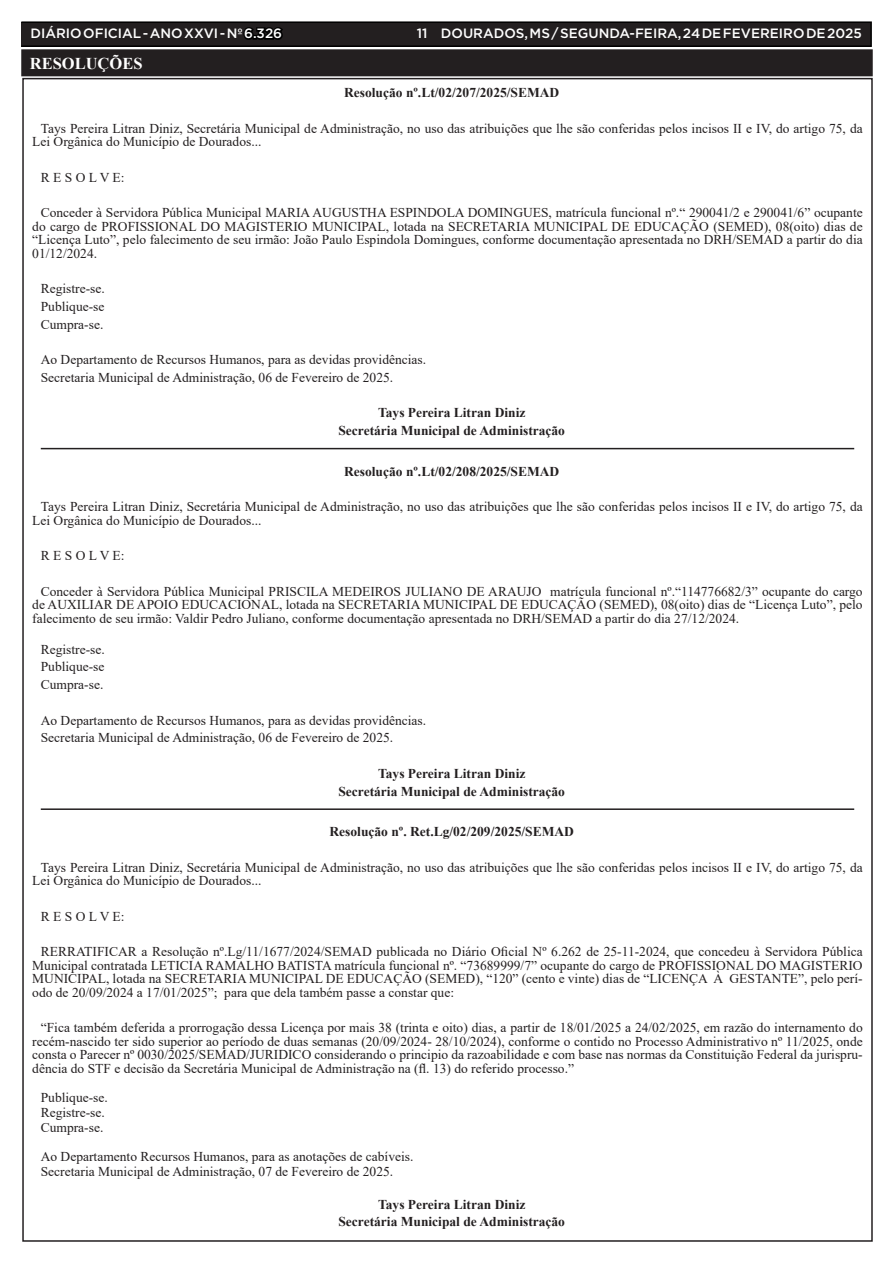
<style>
.page{position:relative;width:893px;height:1263px;background:#fff}
.page>*{position:absolute;margin:0;border:0;box-sizing:border-box;transform-origin:0 0}
.TEXTO{font:700 16.5px "Times New Roman";color:#fff}
.TEXTO-2{font:13.5px/13.5px "Times New Roman";color:#231f20;text-align:justify}
.TEXTO-3{font:700 13.5px "Times New Roman";color:#231f20}
.t1{font:500 13.5px "Gotham";color:#fff}
.s1{color:#000}
</style>
<div class="page">
<div style="left:21px;top:22px;width:850px;height:24px;background:#231f20"></div>
<div style="left:21px;top:21px;width:851px;height:26px;border:2px solid #000"></div>
<div style="left:23px;top:51px;width:848px;height:23px;background:#231f20"></div>
<div style="left:21px;top:49px;width:852px;height:27px;border:4px solid #231f20"></div>
<hr style="left:41px;top:448px;width:813px;height:1px;background:#231f20">
<hr style="left:41px;top:808px;width:813px;height:2px;background:#231f20">
<p class="t1" style="left:31px;top:25px;width:253px">DIÁRIO OFICIAL - ANO XXVI - Nº <span class="s1">6.326</span></p>
<p class="t1" style="left:417px;top:25px;width:446px">11 DOURADOS, MS / SEGUNDA-FEIRA, 24 DE FEVEREIRO DE 2025</p>
<p class="TEXTO" style="left:30px;top:52px;width:114px">RESOLUÇÕES</p>
<p class="TEXTO-3" style="left:344px;top:83px;width:217px">Resolução nº.Lt/02/207/2025/SEMAD</p>
<p class="TEXTO-2" style="left:32px;top:121px;width:832px;text-indent:9px">Tays Pereira Litran Diniz, Secretária Municipal de Administração, no uso das atribuições que lhe são conferidas pelos incisos II e IV, do artigo 75, da<br>Lei Orgânica do Município de Dourados...</p>
<p class="TEXTO-2" style="left:41px;top:170px;width:85px">R E S O L V E:</p>
<p class="TEXTO-2" style="left:32px;top:205px;width:832px;text-indent:9px">Conceder à Servidora Pública Municipal MARIA AUGUSTHA ESPINDOLA DOMINGUES, matrícula funcional nº.“ 290041/2 e 290041/6” ocupante do cargo de PROFISSIONAL DO MAGISTERIO MUNICIPAL, lotada na SECRETARIA MUNICIPAL DE EDUCAÇÃO (SEMED), 08(oito) dias de “Licença Luto”, pelo falecimento de seu irmão: João Paulo Espindola Domingues, conforme documentação apresentada no DRH/SEMAD a partir do dia 01/12/2024.</p>
<p class="TEXTO-2" style="left:41px;top:281px;width:66px">Registre-se.</p>
<p class="TEXTO-2" style="left:41px;top:299px;width:65px">Publique-se</p>
<p class="TEXTO-2" style="left:41px;top:317px;width:64px">Cumpra-se.</p>
<p class="TEXTO-2" style="left:41px;top:352px;width:387px">Ao Departamento de Recursos Humanos, para as devidas providências.</p>
<p class="TEXTO-2" style="left:41px;top:370px;width:354px">Secretaria Municipal de Administração, 06 de Fevereiro de 2025.</p>
<p class="TEXTO-3" style="left:378px;top:403px;width:149px">Tays Pereira Litran Diniz</p>
<p class="TEXTO-3" style="left:338px;top:421px;width:228px">Secretária Municipal de Administração</p>
<p class="TEXTO-3" style="left:344px;top:461px;width:217px">Resolução nº.Lt/02/208/2025/SEMAD</p>
<p class="TEXTO-2" style="left:32px;top:499px;width:832px;text-indent:9px">Tays Pereira Litran Diniz, Secretária Municipal de Administração, no uso das atribuições que lhe são conferidas pelos incisos II e IV, do artigo 75, da<br>Lei Orgânica do Município de Dourados...</p>
<p class="TEXTO-2" style="left:41px;top:548px;width:85px">R E S O L V E:</p>
<p class="TEXTO-2" style="left:32px;top:584px;width:832px;text-indent:9px">Conceder à Servidora Pública Municipal PRISCILA MEDEIROS JULIANO DE ARAUJO matrícula funcional nº.“114776682/3” ocupante do cargo de AUXILIAR DE APOIO EDUCACIONAL, lotada na SECRETARIA MUNICIPAL DE EDUCAÇÃO (SEMED), 08(oito) dias de “Licença Luto”, pelo falecimento de seu irmão: Valdir Pedro Juliano, conforme documentação apresentada no DRH/SEMAD a partir do dia 27/12/2024.</p>
<p class="TEXTO-2" style="left:41px;top:642px;width:66px">Registre-se.</p>
<p class="TEXTO-2" style="left:41px;top:660px;width:65px">Publique-se</p>
<p class="TEXTO-2" style="left:41px;top:677px;width:64px">Cumpra-se.</p>
<p class="TEXTO-2" style="left:41px;top:713px;width:387px">Ao Departamento de Recursos Humanos, para as devidas providências.</p>
<p class="TEXTO-2" style="left:41px;top:731px;width:354px">Secretaria Municipal de Administração, 06 de Fevereiro de 2025.</p>
<p class="TEXTO-3" style="left:378px;top:764px;width:149px">Tays Pereira Litran Diniz</p>
<p class="TEXTO-3" style="left:338px;top:781px;width:228px">Secretária Municipal de Administração</p>
<p class="TEXTO-3" style="left:329px;top:822px;width:246px">Resolução nº. Ret.Lg/02/209/2025/SEMAD</p>
<p class="TEXTO-2" style="left:32px;top:860px;width:832px;text-indent:9px">Tays Pereira Litran Diniz, Secretária Municipal de Administração, no uso das atribuições que lhe são conferidas pelos incisos II e IV, do artigo 75, da<br>Lei Orgânica do Município de Dourados...</p>
<p class="TEXTO-2" style="left:41px;top:909px;width:85px">R E S O L V E:</p>
<p class="TEXTO-2" style="left:32px;top:944px;width:832px;text-indent:9px">RERRATIFICAR a Resolução nº.Lg/11/1677/2024/SEMAD publicada no Diário Oficial Nº 6.262 de 25-11-2024, que concedeu à Servidora Pública Municipal contratada LETICIA RAMALHO BATISTA matrícula funcional nº. “73689999/7” ocupante do cargo de PROFISSIONAL DO MAGISTERIO MUNICIPAL, lotada na SECRETARIA MUNICIPAL DE EDUCAÇÃO (SEMED), “120” (cento e vinte) dias de “LICENÇA À GESTANTE”, pelo perí&shy;odo de 20/09/2024 a 17/01/2025”; para que dela também passe a constar que:</p>
<p class="TEXTO-2" style="left:32px;top:1020px;width:832px;text-indent:9px">“Fica também deferida a prorrogação dessa Licença por mais 38 (trinta e oito) dias, a partir de 18/01/2025 a 24/02/2025, em razão do internamento do recém-nascido ter sido superior ao período de duas semanas (20/09/2024- 28/10/2024), conforme o contido no Processo Administrativo nº 11/2025, onde consta o Parecer nº 0030/2025/SEMAD/JURIDICO considerando o principio da razoabilidade e com base nas normas da Constituição Federal da jurispru&shy;dência do STF e decisão da Secretária Municipal de Administração na (fl. 13) do referido processo.”</p>
<p class="TEXTO-2" style="left:41px;top:1090px;width:69px">Publique-se.</p>
<p class="TEXTO-2" style="left:41px;top:1105px;width:66px">Registre-se.</p>
<p class="TEXTO-2" style="left:41px;top:1120px;width:64px">Cumpra-se.</p>
<p class="TEXTO-2" style="left:41px;top:1149px;width:374px">Ao Departamento Recursos Humanos, para as anotações de cabíveis.</p>
<p class="TEXTO-2" style="left:41px;top:1164px;width:354px">Secretaria Municipal de Administração, 07 de Fevereiro de 2025.</p>
<p class="TEXTO-3" style="left:378px;top:1194px;width:149px">Tays Pereira Litran Diniz</p>
<p class="TEXTO-3" style="left:338px;top:1212px;width:228px">Secretária Municipal de Administração</p>
</div>
